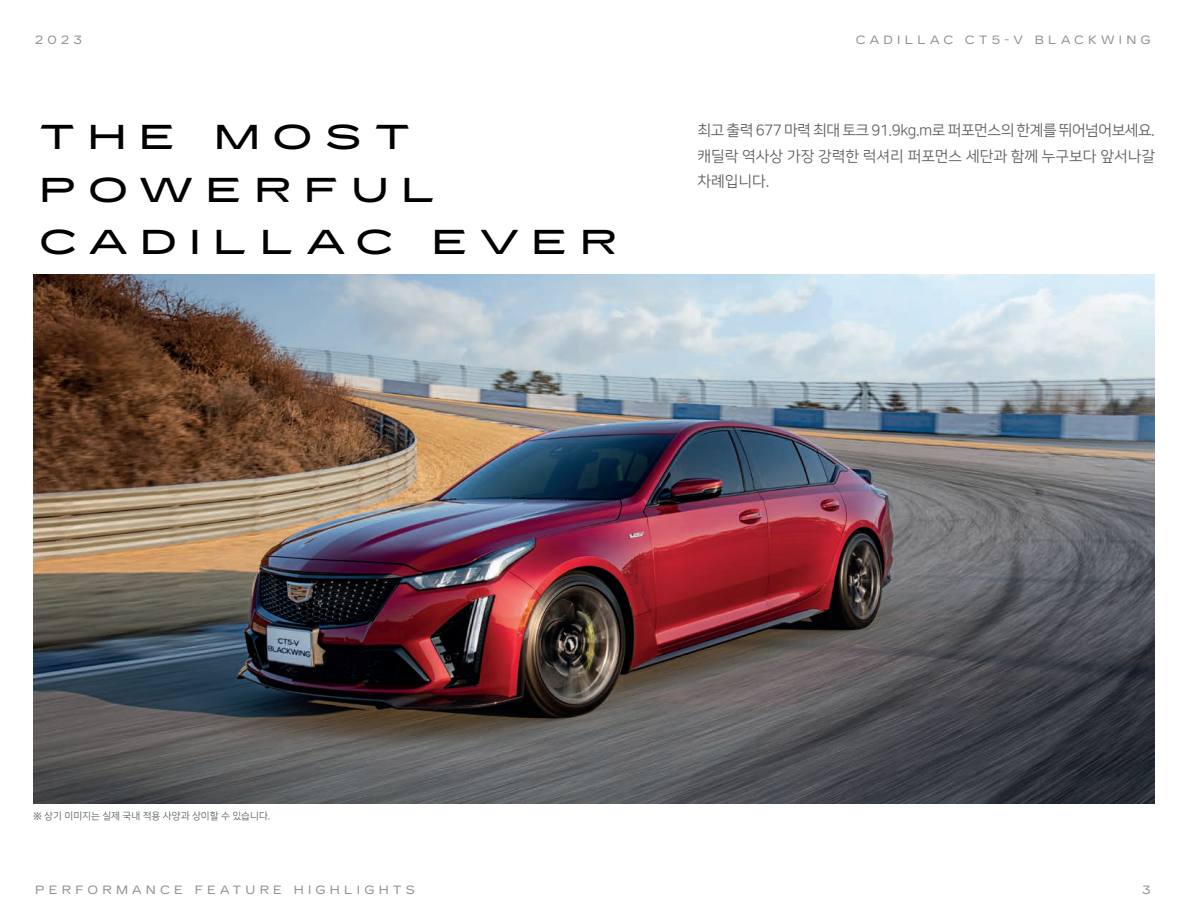
<style>
.page{position:relative;width:1188px;height:918px;background:#fff}
.page>*{position:absolute;margin:0;border:0;box-sizing:border-box;transform-origin:0 0}
.t1{font:500 expanded 34.5px/52.5px "Cadillac Gothic";letter-spacing:.35em;color:#000001}
.t2{font:15px/25.5px "Nanum Square R";color:#5d6162;text-align:justify}
.t3{font:12px "Cadillac Gothic";letter-spacing:.35em;color:#8e9091}
.t4{font:9.75px "Nanum Square R";color:#5d6162}
.s1{font-family:"Nanum Square B"}
</style>
<div class="page">
<img style="left:33px;top:274px;width:1122px;height:530px">
<p class="t3" style="left:35px;top:33px;width:48px">2023</p>
<p class="t3" style="left:856px;top:33px;width:297px">CADILLAC CT5-V BLACKWING</p>
<h1 class="t1" style="left:39px;top:111px;width:580px">THE MOST<br>POWERFUL<br>CADILLAC EVER</h1>
<p class="t2" style="left:698px;top:118px;width:459px">최고 출력 677 마력 최대 토크 91.9kg.m로 퍼포먼스의 한계를 뛰어넘어보세요. 캐딜락 역사상 가장 강력한 럭셔리 퍼포먼스 세단과 함께 누구보다 앞서나갈 차례입니다.</p>
<p class="t4" style="left:33px;top:811px;width:239px"><span class="s1">※</span> 상기 이미지는 실제 국내 적용 사양과 상이할 수 있습니다.</p>
<p class="t3" style="left:35px;top:883px;width:381px">PERFORMANCE FEATURE HIGHLIGHTS</p>
<p class="t3" style="left:1142px;top:883px;width:10px">3</p>
</div>
